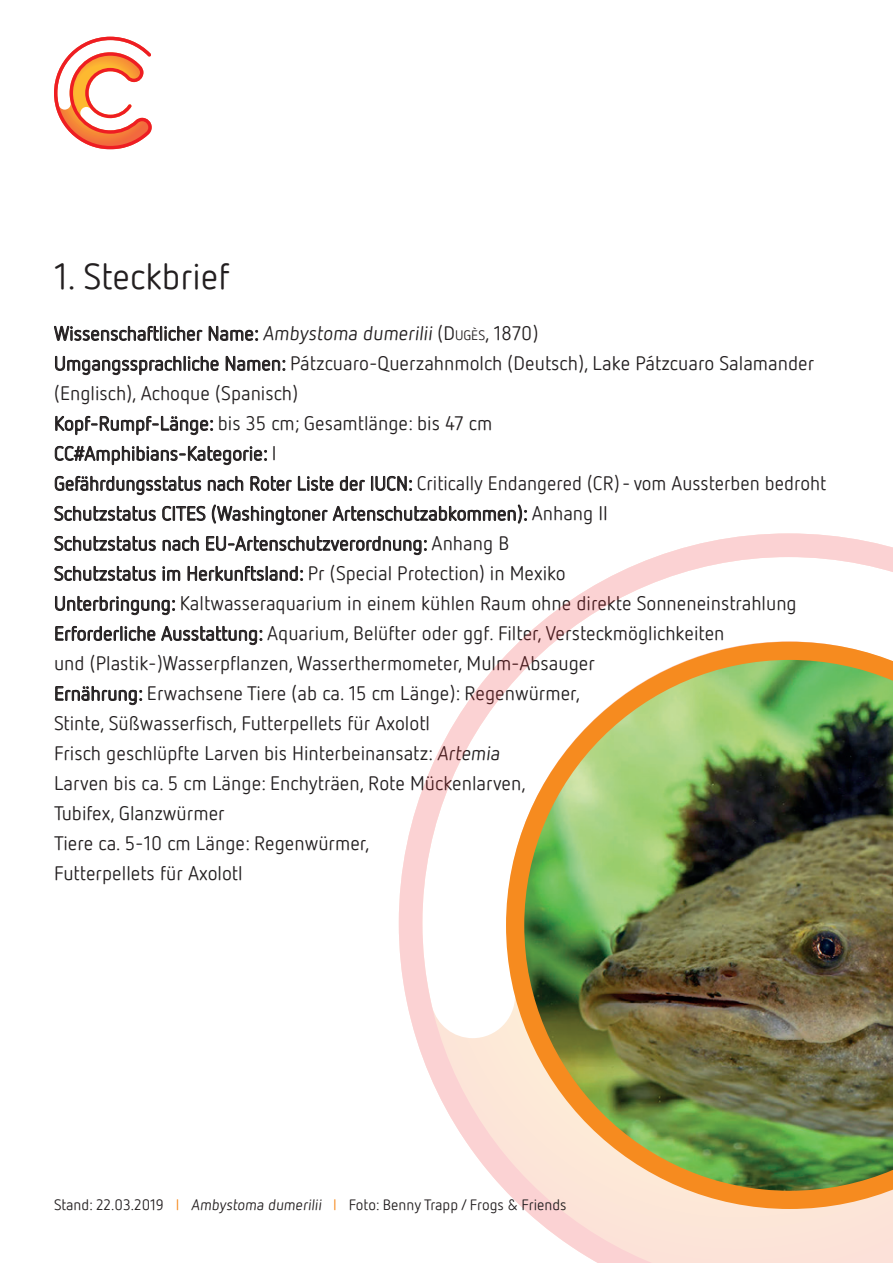
<style>
.page{position:relative;width:893px;height:1263px;background:#fff}
.page>*{position:absolute;margin:0;border:0;box-sizing:border-box;transform-origin:0 0}
.t1{font:36px "Netto Pro";color:#231f20}
.t2{font:19.5px/30px "Netto Pro";color:#231f20}
.t3{font:15px "Netto Pro";color:#231f20}
.s1{font-style:inherit}
.s2{font-size:13.65px}
.s3{color:#f68b1f}
</style>
<div class="page">
<svg style="left:54px;top:325px;width:205px;height:16px"></svg>
<svg style="left:55px;top:355px;width:164px;height:21px"></svg>
<svg style="left:225px;top:355px;width:61px;height:16px"></svg>
<svg style="left:54px;top:415px;width:213px;height:51px"></svg>
<svg style="left:54px;top:475px;width:148px;height:20px"></svg>
<svg style="left:208px;top:475px;width:36px;height:16px"></svg>
<svg style="left:250px;top:476px;width:115px;height:15px"></svg>
<svg style="left:371px;top:475px;width:41px;height:16px"></svg>
<svg style="left:54px;top:505px;width:102px;height:16px"></svg>
<svg style="left:162px;top:505px;width:44px;height:16px"></svg>
<svg style="left:212px;top:504px;width:315px;height:22px"></svg>
<svg style="left:54px;top:535px;width:102px;height:16px"></svg>
<svg style="left:162px;top:536px;width:37px;height:15px"></svg>
<svg style="left:206px;top:535px;width:193px;height:16px"></svg>
<svg style="left:54px;top:565px;width:102px;height:16px"></svg>
<svg style="left:162px;top:566px;width:19px;height:15px"></svg>
<svg style="left:187px;top:565px;width:117px;height:16px"></svg>
<svg style="left:55px;top:596px;width:121px;height:19px"></svg>
<svg style="left:55px;top:626px;width:208px;height:19px"></svg>
<svg style="left:55px;top:686px;width:88px;height:19px"></svg>
<svg style="left:54px;top:37px;width:98px;height:112px"></svg>
<svg style="left:399px;top:533px;width:494px;height:730px"></svg>
<img style="left:506px;top:642px;width:387px;height:567px">
<h1 class="t1" style="left:54px;top:253px;width:177px">1. Steckbrief</h1>
<p class="t2" style="left:54px;top:318px;width:774px">Wissenschaftlicher Name: Ambystoma dumerilii (<span class="s1">D</span><span class="s2">ugès</span>, 1870)<br>Umgangssprachliche Namen: Pátzcuaro-Querzahnmolch (Deutsch), Lake Pátzcuaro Salamander (Englisch), Achoque (Spanisch)<br>Kopf-Rumpf-Länge: bis 35 cm; Gesamtlänge: bis 47 cm<br>CC#Amphibians-Kategorie: I<br>Gefährdungsstatus nach Roter Liste der IUCN: Critically Endangered (CR) - vom Aussterben bedroht Schutzstatus CITES (Washingtoner Artenschutzabkommen): Anhang II<br>Schutzstatus nach EU-Artenschutzverordnung: Anhang B<br>Schutzstatus im Herkunftsland: Pr (Special Protection) in Mexiko<br>Unterbringung: Kaltwasseraquarium in einem kühlen Raum ohne direkte Sonneneinstrahlung Erforderliche Ausstattung: Aquarium, Belüfter oder ggf. Filter, Versteckmöglichkeiten<br>und (Plastik-)Wasserpflanzen, Wasserthermometer, Mulm-Absauger<br>Ernährung: Erwachsene Tiere (ab ca. 15 cm Länge): Regenwürmer,<br>Stinte, Süßwasserfisch, Futterpellets für Axolotl<br>Frisch geschlüpfte Larven bis Hinterbeinansatz: Artemia<br>Larven bis ca. 5 cm Länge: Enchyträen, Rote Mückenlarven,<br>Tubifex, Glanzwürmer<br>Tiere ca. 5-10 cm Länge: Regenwürmer,<br>Futterpellets für Axolotl</p>
<p class="t3" style="left:54px;top:1195px;width:514px">Stand: 22.03.2019 <span class="s3">I</span> Ambystoma dumerilii <span class="s3">I</span> Foto: Benny Trapp / Frogs &amp; Friends</p>
</div>
